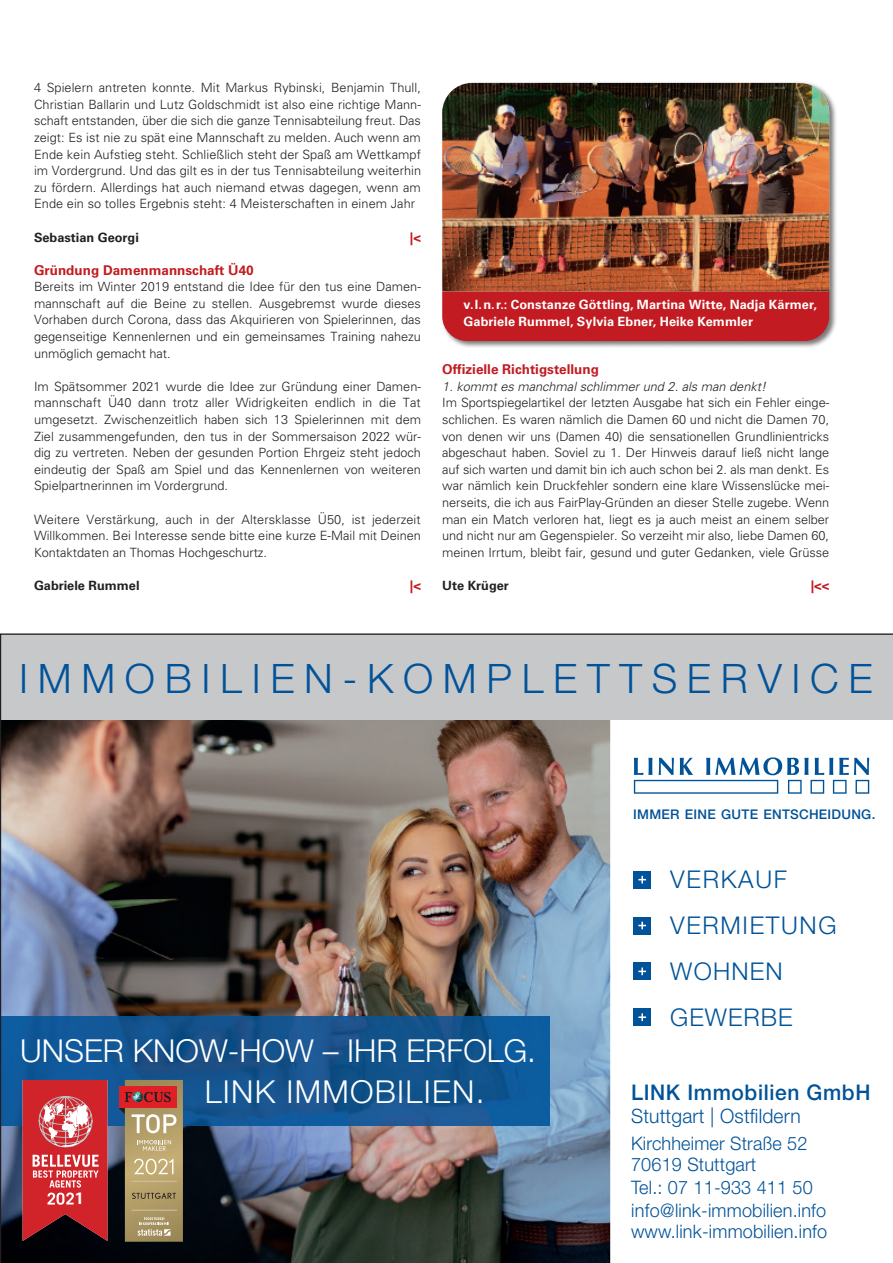
<style>
.page{position:relative;width:893px;height:1263px;background:#fff}
.page>*{position:absolute;margin:0;border:0;box-sizing:border-box;transform-origin:0 0}
.t1{font:300 40.65px "Helvetica Neue LT Std";letter-spacing:.24em;color:#015399}
.t2{font:300 31.65px/40.7px "Helvetica Neue LT Std";color:#fff}
.t3{font:300 24.45px/45.9px "Helvetica Neue LT Std";letter-spacing:.07em;color:#015399}
.t4{font:500 21.6px "Helvetica Neue LT Std";letter-spacing:.03em;color:#015399}
.t5{font:300 19.8px "Helvetica Neue LT Std";letter-spacing:.01em;color:#015399}
.t6{font:700 19.2px "Mukta Mahee";color:#fff}
.t7{font:300 18.6px/21px "Helvetica Neue LT Std";letter-spacing:.01em;color:#015399}
.t8{font:700 13.5px "Univers";color:#c21b21}
.t9{font:500 13.35px "Helvetica Neue";letter-spacing:.02em;color:#015399}
.t10{font:300 12.75px/16.6px "Univers";color:#231f20;text-align:justify}
.t11{font:700 12.75px/16.5px "Univers";letter-spacing:.01em;color:#fff}
.t12{font:italic 300 12.75px "Univers";color:#231f20}
.t13{font:700 12.75px "Univers";color:#231f20}
.t14{font:700 12.75px "Univers";color:#c21b21}
</style>
<div class="page">
<div style="left:441px;top:81px;width:396px;height:268px;background:#231f20;opacity:.6"></div>
<div style="left:442px;top:291px;width:387px;height:50px;background:#c21b21"></div>
<img style="left:442px;top:83px;width:387px;height:208px">
<img style="left:0;top:634px;width:893px;height:629px">
<p class="t10" style="left:34px;top:79px;width:389px">4 Spielern antreten konnte. Mit Markus Rybinski, Benjamin Thull, Christian Ballarin und Lutz Goldschmidt ist also eine richtige Mann&shy;schaft entstanden, über die sich die ganze Tennisabteilung freut. Das zeigt: Es ist nie zu spät eine Mannschaft zu melden. Auch wenn am Ende kein Aufstieg steht. Schließlich steht der Spaß am Wettkampf im Vordergrund. Und das gilt es in der tus Tennisabteilung weiterhin zu fördern. Allerdings hat auch niemand etwas dagegen, wenn am Ende ein so tolles Ergebnis steht: 4 Meisterschaften in einem Jahr</p>
<p class="t13" style="left:34px;top:230px;width:106px">Sebastian Georgi</p>
<p class="t14" style="left:410px;top:230px;width:12px">|&lt;</p>
<p class="t8" style="left:34px;top:262px;width:221px">Gründung Damenmannschaft Ü40</p>
<p class="t10" style="left:34px;top:278px;width:388px">Bereits im Winter 2019 entstand die Idee für den tus eine Damen&shy;mannschaft auf die Beine zu stellen. Ausgebremst wurde dieses Vorhaben durch Corona, dass das Akquirieren von Spielerinnen, das gegenseitige Kennenlernen und ein gemeinsames Training nahezu unmöglich gemacht hat.</p>
<p class="t10" style="left:34px;top:378px;width:389px">Im Spätsommer 2021 wurde die Idee zur Gründung einer Damen&shy;mannschaft Ü40 dann trotz aller Widrigkeiten endlich in die Tat umgesetzt. Zwischenzeitlich haben sich 13 Spielerinnen mit dem Ziel zusammengefunden, den tus in der Sommersaison 2022 wür&shy;dig zu vertreten. Neben der gesunden Portion Ehrgeiz steht jedoch eindeutig der Spaß am Spiel und das Kennenlernen von weiteren Spielpartnerinnen im Vordergrund.</p>
<p class="t10" style="left:34px;top:511px;width:388px">Weitere Verstärkung, auch in der Altersklasse Ü50, ist jederzeit Willkommen. Bei Interesse sende bitte eine kurze E-Mail mit Deinen Kontaktdaten an Thomas Hochgeschurtz.</p>
<p class="t13" style="left:34px;top:578px;width:107px">Gabriele Rummel</p>
<p class="t14" style="left:410px;top:578px;width:12px">|&lt;</p>
<p class="t11" style="left:463px;top:297px;width:355px">v.l.n.r.: Constanze Göttling, Martina Witte, Nadja Kärmer,<br>Gabriele Rummel, Sylvia Ebner, Heike Kemmler</p>
<p class="t8" style="left:442px;top:362px;width:158px">Offizielle Richtigstellung</p>
<p class="t12" style="left:442px;top:379px;width:325px">1. kommt es manchmal schlimmer und 2. als man denkt!</p>
<p class="t10" style="left:442px;top:395px;width:388px">Im Sportspiegelartikel der letzten Ausgabe hat sich ein Fehler einge&shy;schlichen. Es waren nämlich die Damen 60 und nicht die Damen 70, von denen wir uns (Damen 40) die sensationellen Grundlinientricks abgeschaut haben. Soviel zu 1. Der Hinweis darauf ließ nicht lange auf sich warten und damit bin ich auch schon bei 2. als man denkt. Es war nämlich kein Druckfehler sondern eine klare Wissenslücke mei&shy;nerseits, die ich aus FairPlay-Gründen an dieser Stelle zugebe. Wenn man ein Match verloren hat, liegt es ja auch meist an einem selber und nicht nur am Gegenspieler. So verzeiht mir also, liebe Damen 60, meinen Irrtum, bleibt fair, gesund und guter Gedanken, viele Grüsse</p>
<p class="t13" style="left:442px;top:578px;width:68px">Ute Krüger</p>
<p class="t14" style="left:811px;top:578px;width:20px">|&lt;&lt;</p>
<h1 class="t1" style="left:19px;top:654px;width:855px">IMMOBILIEN-KOMPLETTSERVICE</h1>
<p class="t9" style="left:633px;top:806px;width:244px">IMMER EINE GUTE ENTSCHEIDUNG.</p>
<h2 class="t2" style="left:205px;top:1030px;width:333px;text-indent:-184px">UNSER KNOW-HOW – IHR ERFOLG.<br>LINK IMMOBILIEN.</h2>
<h3 class="t6" style="left:75px;top:1186px;width:9px">1</h3>
<h3 class="t3" style="left:670px;top:856px;width:168px">VERKAUF<br>VERMIETUNG<br>WOHNEN<br>GEWERBE</h3>
<h3 class="t4" style="left:631px;top:1079px;width:241px">LINK Immobilien GmbH</h3>
<h3 class="t5" style="left:631px;top:1104px;width:171px">Stuttgart | Ostfildern</h3>
<h3 class="t7" style="left:631px;top:1132px;width:178px">Kirchheimer Straße 52<br>70619 Stuttgart</h3>
<h3 class="t7" style="left:631px;top:1175px;width:197px;line-height:23.4px">Tel.: 07 11-933 411 50 info@link-immobilien.info</h3>
<h3 class="t7" style="left:631px;top:1221px;width:197px">www.link-immobilien.info</h3>
</div>
